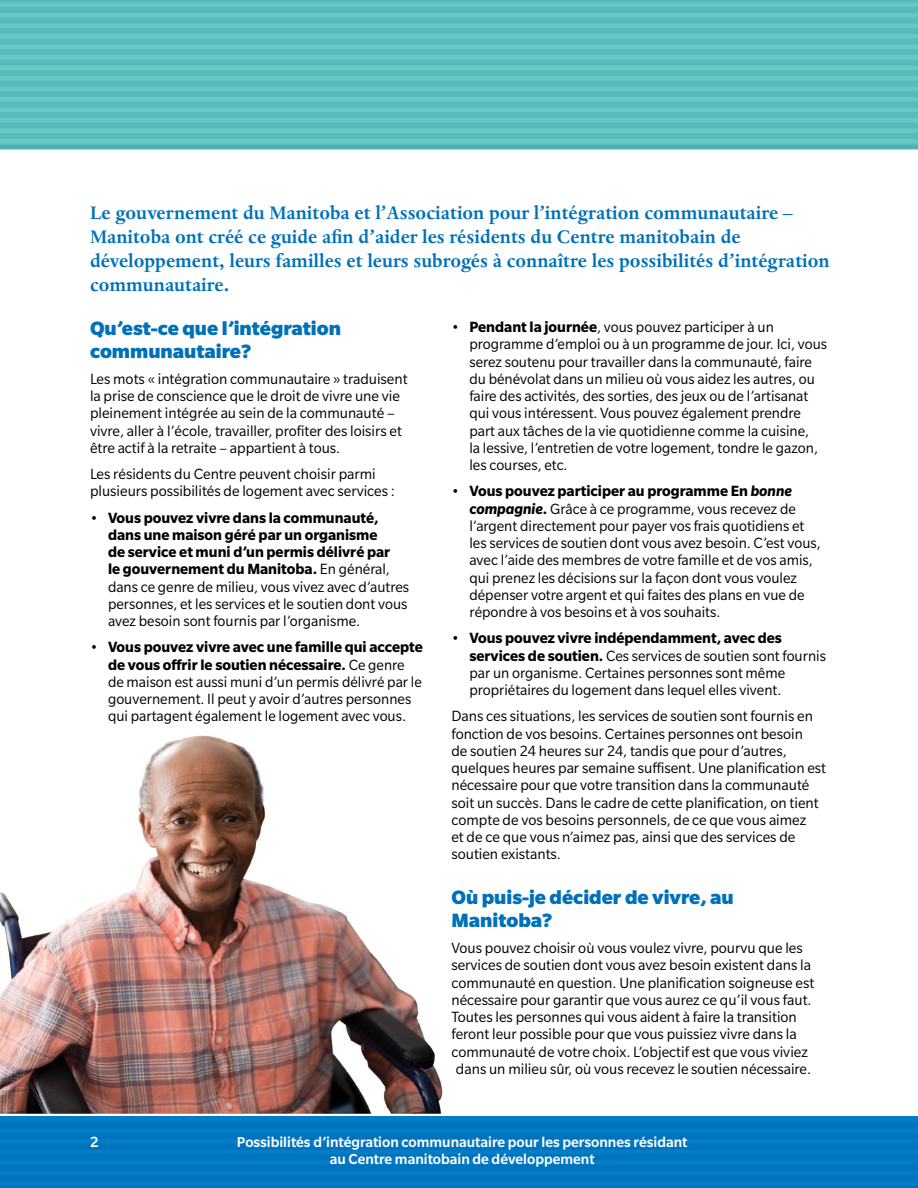
<style>
.page{position:relative;width:918px;height:1188px;background:#fff}
.page>*{position:absolute;margin:0;border:0;box-sizing:border-box;transform-origin:0 0}
.t1{font:700 21px/24px "Dante MT Std";color:#0071b9}
.Subs{font:900 21px/22.5px "Slate Std";color:#0071b9}
.Body_Copy{font:16.2px/17.2px "Slate Std";color:#000}
.t2{font:500 16.2px "Slate Std";color:#fff}
.t3{font:500 15.75px/17.2px "Slate Std";color:#fff;text-align:center}
.s1{font-weight:700}
.s2{font-weight:700;font-style:italic}
</style>
<div class="page">
<img style="left:0;top:735px;width:443px;height:379px">
<div style="left:0;top:0;width:918px;height:150px;background:#68c8c6"></div>
<div style="left:0;top:144px;width:918px;height:6px;background:#4db1ae"></div>
<div style="left:0;top:133px;width:918px;height:6px;background:#58bbb9"></div>
<div style="left:0;top:123px;width:918px;height:6px;background:#58bbb9"></div>
<div style="left:0;top:112px;width:918px;height:6px;background:#58bbb9"></div>
<div style="left:0;top:102px;width:918px;height:6px;background:#58bbb9"></div>
<div style="left:0;top:91px;width:918px;height:6px;background:#58bbb9"></div>
<div style="left:0;top:81px;width:918px;height:6px;background:#58bbb9"></div>
<div style="left:0;top:70px;width:918px;height:6px;background:#58bbb9"></div>
<div style="left:0;top:60px;width:918px;height:6px;background:#58bbb9"></div>
<div style="left:0;top:49px;width:918px;height:6px;background:#58bbb9"></div>
<div style="left:0;top:39px;width:918px;height:6px;background:#58bbb9"></div>
<div style="left:0;top:28px;width:918px;height:6px;background:#58bbb9"></div>
<div style="left:0;top:18px;width:918px;height:6px;background:#58bbb9"></div>
<div style="left:0;top:7px;width:918px;height:6px;background:#58bbb9"></div>
<hr style="left:0;top:0;width:918px;height:3px;background:#c6e7e6">
<div style="left:0;top:1116px;width:918px;height:72px;background:#007dc5"></div>
<div style="left:0;top:1123px;width:918px;height:6px;background:#0072be"></div>
<div style="left:0;top:1133px;width:918px;height:6px;background:#0072be"></div>
<div style="left:0;top:1144px;width:918px;height:6px;background:#0072be"></div>
<div style="left:0;top:1154px;width:918px;height:6px;background:#0072be"></div>
<div style="left:0;top:1165px;width:918px;height:6px;background:#0072be"></div>
<div style="left:0;top:1175px;width:918px;height:6px;background:#0072be"></div>
<hr style="left:0;top:1186px;width:918px;height:2px;background:#a1c3e7">
<h2 class="t1" style="left:90px;top:201px;width:741px">Le gouvernement du Manitoba et l’Association pour l’intégration communautaire – Manitoba ont créé ce guide afin d’aider les résidents du Centre manitobain de développement, leurs familles et leurs subrogés à connaître les possibilités d’intégration communautaire.</h2>
<h3 class="Subs" style="left:90px;top:317px;width:253px">Qu’est-ce que l’intégration communautaire?</h3>
<p class="Body_Copy" style="left:90px;top:370px;width:319px">Les mots « intégration communautaire » traduisent la prise de conscience que le droit de vivre une vie pleinement intégrée au sein de la communauté – vivre, aller à l’école, travailler, profiter des loisirs et être actif à la retraite – appartient à tous.</p>
<p class="Body_Copy" style="left:90px;top:465px;width:306px">Les résidents du Centre peuvent choisir parmi plusieurs possibilités de logement avec services :</p>
<p class="Body_Copy" style="left:108px;top:509px;width:303px;text-indent:-18px">• <span class="s1">Vous pouvez vivre dans la communauté, dans une maison géré par un organisme<br>de service et muni d’un permis délivré par<br>le gouvernement du Manitoba.</span> En général, dans ce genre de milieu, vous vivez avec d’autres personnes, et les services et le soutien dont vous avez besoin sont fournis par l’organisme.</p>
<p class="Body_Copy" style="left:108px;top:639px;width:317px;text-indent:-18px">• <span class="s1">Vous pouvez vivre avec une famille qui accepte de vous offrir le soutien nécessaire.</span> Ce genre de maison est aussi muni d’un permis délivré par le gouvernement. Il peut y avoir d’autres personnes qui partagent également le logement avec vous.</p>
<p class="Body_Copy" style="left:469px;top:318px;width:359px;text-indent:-18px">• <span class="s1">Pendant la journée</span>, vous pouvez participer à un programme d’emploi ou à un programme de jour. Ici, vous serez soutenu pour travailler dans la communauté, faire du bénévolat dans un milieu où vous aidez les autres, ou faire des activités, des sorties, des jeux ou de l’artisanat qui vous intéressent. Vous pouvez également prendre part aux tâches de la vie quotidienne comme la cuisine,<br>la lessive, l’entretien de votre logement, tondre le gazon, les courses, etc.</p>
<p class="Body_Copy" style="left:469px;top:482px;width:353px;text-indent:-18px">• <span class="s1">Vous pouvez participer au programme En</span> <span class="s2">bonne compagnie</span><span class="s1">.</span> Grâce à ce programme, vous recevez de l’argent directement pour payer vos frais quotidiens et les services de soutien dont vous avez besoin. C’est vous, avec l’aide des membres de votre famille et de vos amis, qui prenez les décisions sur la façon dont vous voulez dépenser votre argent et qui faites des plans en vue de répondre à vos besoins et à vos souhaits.</p>
<p class="Body_Copy" style="left:469px;top:629px;width:358px;text-indent:-18px">• <span class="s1">Vous pouvez vivre indépendamment, avec des services de soutien.</span> Ces services de soutien sont fournis par un organisme. Certaines personnes sont même propriétaires du logement dans lequel elles vivent.</p>
<p class="Body_Copy" style="left:451px;top:707px;width:376px">Dans ces situations, les services de soutien sont fournis en fonction de vos besoins. Certaines personnes ont besoin<br>de soutien 24 heures sur 24, tandis que pour d’autres, quelques heures par semaine suffisent. Une planification est nécessaire pour que votre transition dans la communauté soit un succès. Dans le cadre de cette planification, on tient compte de vos besoins personnels, de ce que vous aimez<br>et de ce que vous n’aimez pas, ainsi que des services de soutien existants.</p>
<p class="Subs" style="left:451px;top:886px;width:284px">Où puis-je décider de vivre, au<br>Manitoba?</p>
<p class="Body_Copy" style="left:451px;top:939px;width:364px">Vous pouvez choisir où vous voulez vivre, pourvu que les services de soutien dont vous avez besoin existent dans la communauté en question. Une planification soigneuse est nécessaire pour garantir que vous aurez ce qu’il vous faut.<br>Toutes les personnes qui vous aident à faire la transition feront leur possible pour que vous puissiez vivre dans la communauté de votre choix. L’objectif est que vous viviez dans un milieu sûr, où vous recevez le soutien nécessaire.</p>
<p class="t2" style="left:90px;top:1133px;width:10px">2</p>
<p class="t3" style="left:237px;top:1133px;width:452px">Possibilités d’intégration communautaire pour les personnes résidant au Centre manitobain de développement</p>
</div>
